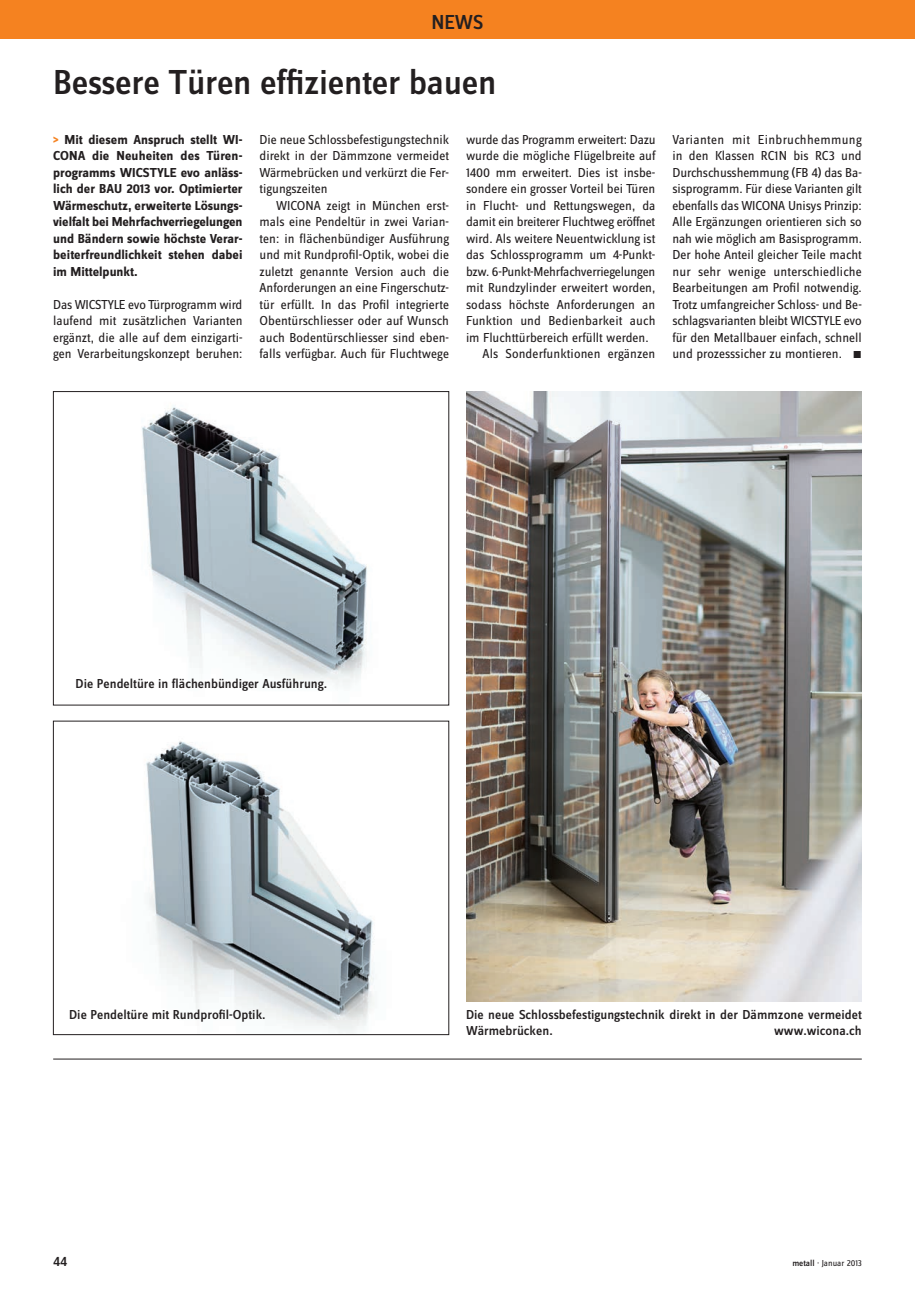
<style>
.page{position:relative;width:915px;height:1293px;background:#fff}
.page>*{position:absolute;margin:0;border:0;box-sizing:border-box;transform-origin:0 0}
.NEWS_Grundtext_ohne{font:500 36px "Zine Sans Dis";letter-spacing:-.01em;color:#231f20}
.t1{font:500 21px "Zine Sans Dis";color:#231f20}
.t2{font:500 14.25px "Zine Sans Dis";color:#231f20}
.NEWS_Grundtext_EZ_9{font:13.5px/16.5px "Zine Sans Dis";color:#231f20;text-align:justify}
.NEWS_Grundtext_ohne-2{font:700 13.5px/16.5px "Zine Sans Dis";color:#231f20;text-align:justify}
.NEWS_Grundtext_ohne-3{font:13.5px/16.5px "Zine Sans Dis";color:#231f20;text-align:justify}
.NEWS_Legende_9__medi{font:500 13.5px/16.5px "Zine Sans Dis";color:#231f20}
.t3{font:9px "Zine Sans Dis";color:#231f20}
.s1{color:#f58220}
.s2{font-family:"Zine Sans Dis Regular Roman Exp";font-size:10.5px}
.s3{font-weight:500}
</style>
<div class="page">
<div style="left:0;top:0;width:914px;height:38px;background:#f58220"></div>
<img style="left:466px;top:391px;width:395px;height:610px">
<img style="left:142px;top:406px;width:225px;height:280px">
<div style="left:53px;top:391px;width:396px;height:314px;border:1px solid #231f20"></div>
<img style="left:146px;top:741px;width:228px;height:292px">
<div style="left:53px;top:721px;width:396px;height:314px;border:1px solid #231f20"></div>
<hr style="left:53px;top:1058px;width:808px;height:1px;background:#231f20">
<p class="t1" style="left:431px;top:11px;width:53px">NEWS</p>
<p class="NEWS_Grundtext_ohne" style="left:53px;top:64px;width:445px">Bessere Türen effizienter bauen</p>
<p class="NEWS_Grundtext_ohne-2" style="left:53px;top:132px;width:191px"><span class="s1">&gt;</span> Mit diesem Anspruch stellt WI-CONA die Neuheiten des Türen&shy;programms WICSTYLE evo anläss&shy;lich der BAU 2013 vor. Optimierter Wärmeschutz, erweiterte Lösungs&shy;vielfalt bei Mehrfachverriegelungen und Bändern sowie höchste Verar&shy;beiterfreundlichkeit stehen dabei im Mittelpunkt.</p>
<p class="NEWS_Grundtext_ohne-3" style="left:53px;top:297px;width:191px">Das WICSTYLE evo Türprogramm wird laufend mit zusätzlichen Varianten ergänzt, die alle auf dem einzigarti&shy;gen Verarbeitungskonzept beruhen:</p>
<p class="NEWS_Grundtext_ohne-3" style="left:259px;top:132px;width:191px">Die neue Schlossbefestigungstechnik direkt in der Dämmzone vermeidet Wärmebrücken und verkürzt die Fer&shy;tigungszeiten</p>
<p class="NEWS_Grundtext_EZ_9" style="left:259px;top:198px;width:191px;text-indent:16px">WICONA zeigt in München erst&shy;mals eine Pendeltür in zwei Varian&shy;ten: in flächenbündiger Ausführung und mit Rundprofil-Optik, wobei die zuletzt genannte Version auch die Anforderungen an eine Fingerschutz&shy;tür erfüllt. In das Profil integrierte Obentürschliesser oder auf Wunsch auch Bodentürschliesser sind eben&shy;falls verfügbar. Auch für Fluchtwege</p>
<p class="NEWS_Grundtext_EZ_9" style="left:466px;top:132px;width:191px">wurde das Programm erweitert: Dazu wurde die mögliche Flügelbreite auf 1400 mm erweitert. Dies ist insbe&shy;sondere ein grosser Vorteil bei Türen in Flucht- und Rettungswegen, da damit ein breiterer Fluchtweg eröffnet wird. Als weitere Neuentwicklung ist das Schlossprogramm um 4-Punkt&shy;bzw. 6-Punkt-Mehrfachverriegelungen mit Rundzylinder erweitert worden, sodass höchste Anforderungen an Funktion und Bedienbarkeit auch im Fluchttürbereich erfüllt werden.</p>
<p class="NEWS_Grundtext_EZ_9" style="left:482px;top:346px;width:174px">Als Sonderfunktionen ergänzen</p>
<p class="NEWS_Grundtext_EZ_9" style="left:672px;top:132px;width:191px">Varianten mit Einbruchhemmung in den Klassen RC1N bis RC3 und Durchschusshemmung (FB 4) das Ba&shy;sisprogramm. Für diese Varianten gilt ebenfalls das WICONA Unisys Prinzip:<br>Alle Ergänzungen orientieren sich so nah wie möglich am Basisprogramm.<br>Der hohe Anteil gleicher Teile macht nur sehr wenige unterschiedliche Bearbeitungen am Profil notwendig.<br>Trotz umfangreicher Schloss- und Be&shy;schlagsvarianten bleibt WICSTYLE evo für den Metallbauer einfach, schnell und prozesssicher zu montieren. <span class="s2">m</span></p>
<p class="NEWS_Legende_9__medi" style="left:75px;top:676px;width:253px">Die Pendeltüre in flächenbündiger Ausführung.</p>
<p class="NEWS_Legende_9__medi" style="left:69px;top:1006px;width:198px">Die Pendeltüre mit Rundprofil-Optik.</p>
<p class="t2" style="left:53px;top:1254px;width:16px">44</p>
<p class="NEWS_Legende_9__medi" style="left:466px;top:1006px;width:397px">Die neue Schlossbefestigungstechnik direkt in der Dämmzone vermeidet<br>Wärmebrücken.</p>
<p class="NEWS_Legende_9__medi" style="left:774px;top:1023px;width:89px">www.wicona.ch</p>
<p class="t3" style="left:792px;top:1259px;width:71px"><span class="s3">metall</span> · Januar 2013</p>
</div>
